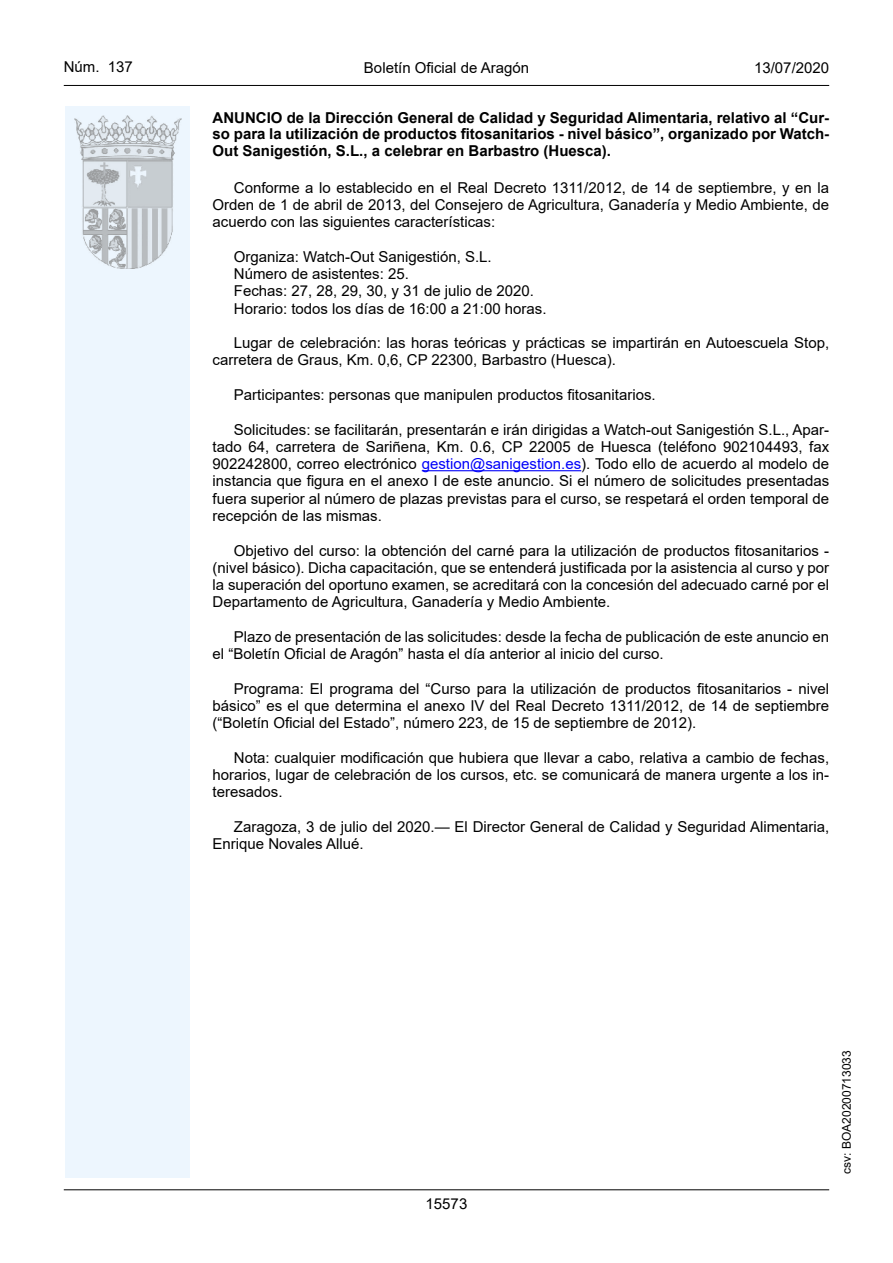
<style>
.page{position:relative;width:893px;height:1263px;background:#fff}
.page>*{position:absolute;margin:0;border:0;box-sizing:border-box;transform-origin:0 0}
.inicio_de_parrafo{font:15px/17.2px "Arial";color:#000;text-align:justify}
.Titulo_text{font:700 15px/16.5px "Arial";color:#000;text-align:justify}
.t1{font:15px "Arial MT2";color:#000}
.t2{font:12px "Arial MT2";color:#000}
.s1{font-family:"Arial Bold MT2";font-weight:400}
.s2{color:#0000fa}
</style>
<div class="page">
<hr style="left:64px;top:1189px;width:765px;height:1px;background:#000">
<hr style="left:64px;top:85px;width:765px;height:1px;background:#000">
<div style="left:65px;top:106px;width:125px;height:1072px;background:#edf6fe"></div>
<img style="left:75px;top:115px;width:106px;height:153px">
<hr style="left:422px;top:470px;width:159px;height:1px;background:#0000fa">
<p class="t1" style="left:64px;top:57px;width:71px">Núm. 137</p>
<p class="inicio_de_parrafo" style="left:364px;top:59px;width:167px">Boletín Oficial de Aragón</p>
<p class="t1" style="left:754px;top:57px;width:77px">13/07/2020</p>
<h5 class="Titulo_text" style="left:213px;top:110px;width:618px"><span class="s1">ANUNCIO de la Dirección General de Calidad y Seguridad Alimentaria, relativo al “Cur&shy;</span>so para la utilización de productos fitosanitarios - nivel básico”, organizado por Watch-Out Sanigestión, S.L., a celebrar en Barbastro (Huesca).</h5>
<p class="inicio_de_parrafo" style="left:213px;top:179px;width:618px;text-indent:21px">Conforme a lo establecido en el Real Decreto 1311/2012, de 14 de septiembre, y en la Orden de 1 de abril de 2013, del Consejero de Agricultura, Ganadería y Medio Ambiente, de acuerdo con las siguientes características:</p>
<p class="inicio_de_parrafo" style="left:234px;top:248px;width:259px">Organiza: Watch-Out Sanigestión, S.L.</p>
<p class="inicio_de_parrafo" style="left:234px;top:265px;width:177px">Número de asistentes: 25.</p>
<p class="inicio_de_parrafo" style="left:234px;top:282px;width:302px">Fechas: 27, 28, 29, 30, y 31 de julio de 2020.</p>
<p class="inicio_de_parrafo" style="left:234px;top:300px;width:314px">Horario: todos los días de 16:00 a 21:00 horas.</p>
<p class="inicio_de_parrafo" style="left:213px;top:334px;width:618px;text-indent:21px">Lugar de celebración: las horas teóricas y prácticas se impartirán en Autoescuela Stop, carretera de Graus, Km. 0,6, CP 22300, Barbastro (Huesca).</p>
<p class="inicio_de_parrafo" style="left:234px;top:386px;width:423px">Participantes: personas que manipulen productos fitosanitarios.</p>
<p class="inicio_de_parrafo" style="left:213px;top:421px;width:618px;text-indent:21px">Solicitudes: se facilitarán, presentarán e irán dirigidas a Watch-out Sanigestión S.L., Apar&shy;tado 64, carretera de Sariñena, Km. 0.6, CP 22005 de Huesca (teléfono 902104493, fax 902242800, correo electrónico <span class="s2">gestion@sanigestion.es</span>). Todo ello de acuerdo al modelo de instancia que figura en el anexo I de este anuncio. Si el número de solicitudes presentadas fuera superior al número de plazas previstas para el curso, se respetará el orden temporal de recepción de las mismas.</p>
<p class="inicio_de_parrafo" style="left:213px;top:541px;width:618px;text-indent:21px">Objetivo del curso: la obtención del carné para la utilización de productos fitosanitarios - (nivel básico). Dicha capacitación, que se entenderá justificada por la asistencia al curso y por la superación del oportuno examen, se acreditará con la concesión del adecuado carné por el Departamento de Agricultura, Ganadería y Medio Ambiente.</p>
<p class="inicio_de_parrafo" style="left:213px;top:628px;width:618px;text-indent:21px">Plazo de presentación de las solicitudes: desde la fecha de publicación de este anuncio en el “Boletín Oficial de Aragón” hasta el día anterior al inicio del curso.</p>
<p class="inicio_de_parrafo" style="left:213px;top:680px;width:618px;text-indent:21px">Programa: El programa del “Curso para la utilización de productos fitosanitarios - nivel básico” es el que determina el anexo IV del Real Decreto 1311/2012, de 14 de septiembre (“Boletín Oficial del Estado”, número 223, de 15 de septiembre de 2012).</p>
<p class="inicio_de_parrafo" style="left:213px;top:749px;width:618px;text-indent:21px">Nota: cualquier modificación que hubiera que llevar a cabo, relativa a cambio de fechas, horarios, lugar de celebración de los cursos, etc. se comunicará de manera urgente a los in&shy;teresados.</p>
<p class="inicio_de_parrafo" style="left:213px;top:818px;width:618px;text-indent:21px">Zaragoza, 3 de julio del 2020.— El Director General de Calidad y Seguridad Alimentaria,<br>Enrique Novales Allué.</p>
<p class="t1" style="left:426px;top:1193px;width:43px">15573</p>
<p class="t2" style="left:838px;top:1174px;width:125px;rotate:-90deg">csv: BOA20200713033</p>
</div>
